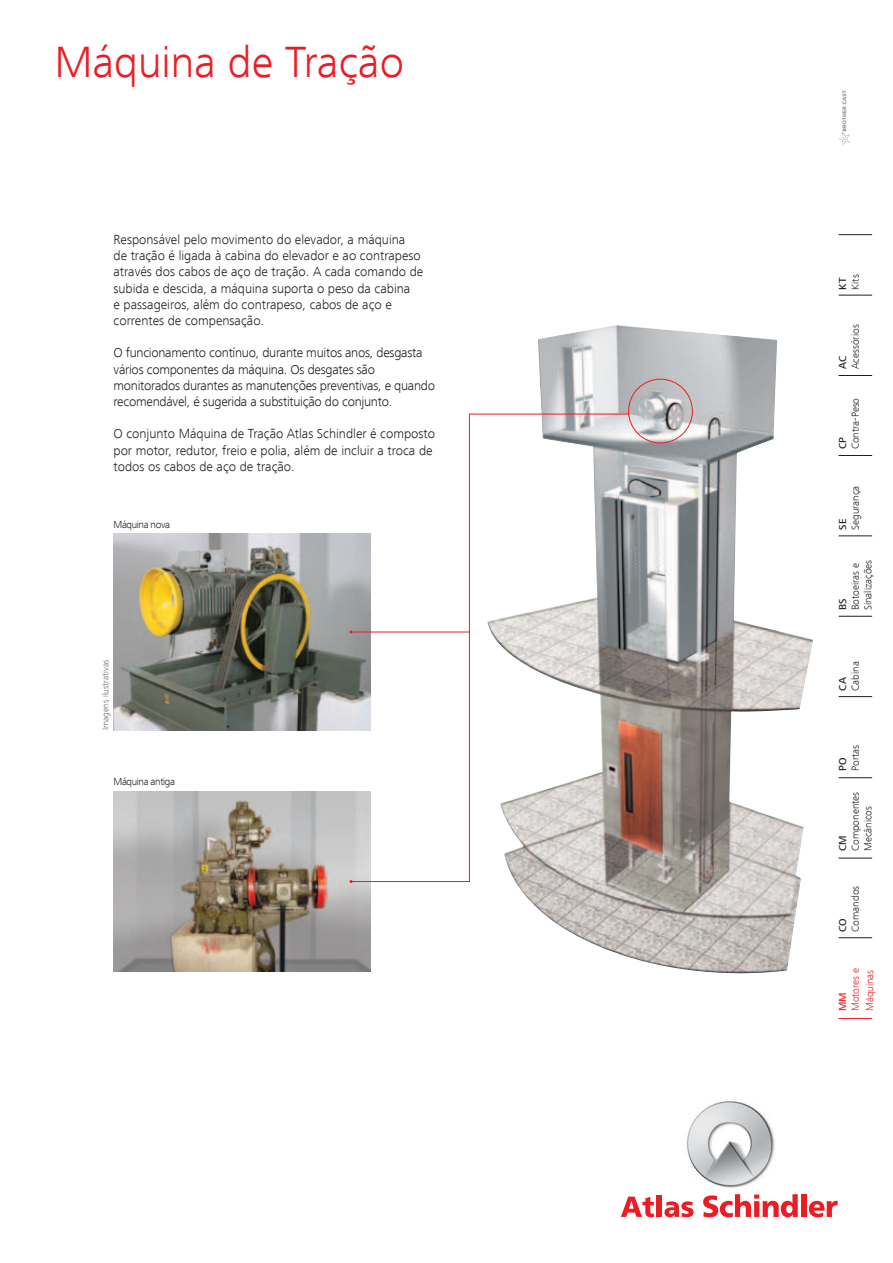
<style>
.page{position:relative;width:893px;height:1263px;background:#fff}
.page>*{position:absolute;margin:0;border:0;box-sizing:border-box;transform-origin:0 0}
.t1{font:300 45px "Frutiger Next LT";color:#ed1c24}
.t2{font:300 13.5px/16.2px "Frutiger Next LT";color:#231f20}
.t3{font:300 13.5px/16.2px "Frutiger Next LT";letter-spacing:-.02em;color:#231f20}
.t4{font:300 10.5px/12.6px "Frutiger Next LT";color:#231f20}
.t5{font:300 10.5px "Frutiger Next LT";letter-spacing:-.04em;color:#231f20}
.t6{font:500 10.5px "Frutiger Next LT";color:#231f20}
.t7{font:300 10.5px/14.4px "Frutiger Next LT";color:#ed1c24}
.t8{font:500 10.5px "Frutiger Next LT";color:#ed1c24}
.t9{font:300 9px "Frutiger Next LT";color:#6d6f71}
</style>
<div class="page">
<img style="left:686px;top:1100px;width:89px;height:88px">
<svg style="left:703px;top:1194px;width:95px;height:23px"></svg>
<div style="left:801px;top:1194px;width:5px;height:23px;background:#ed1c24"></div>
<svg style="left:809px;top:1201px;width:29px;height:16px"></svg>
<svg style="left:621px;top:1196px;width:33px;height:21px"></svg>
<div style="left:657px;top:1195px;width:5px;height:22px;background:#ed1c24"></div>
<svg style="left:664px;top:1201px;width:29px;height:16px"></svg>
<hr style="left:838px;top:1018px;width:34px;height:1px;background:#ed1c24">
<hr style="left:838px;top:858px;width:34px;height:1px;background:#231f20">
<hr style="left:838px;top:937px;width:34px;height:1px;background:#231f20">
<hr style="left:838px;top:777px;width:34px;height:1px;background:#231f20">
<hr style="left:838px;top:696px;width:34px;height:1px;background:#231f20">
<hr style="left:838px;top:616px;width:34px;height:1px;background:#231f20">
<hr style="left:838px;top:535px;width:34px;height:1px;background:#231f20">
<hr style="left:838px;top:455px;width:34px;height:1px;background:#231f20">
<hr style="left:838px;top:375px;width:34px;height:1px;background:#231f20">
<hr style="left:838px;top:295px;width:34px;height:1px;background:#231f20">
<hr style="left:838px;top:234px;width:34px;height:1px;background:#231f20">
<svg style="left:839px;top:90px;width:11px;height:56px"></svg>
<img style="left:114px;top:792px;width:257px;height:179px">
<img style="left:114px;top:534px;width:257px;height:196px">
<img style="left:487px;top:325px;width:326px;height:649px">
<div style="left:628px;top:379px;width:65px;height:64px;border:1px solid #ed1c24;border-radius:50%"></div>
<hr style="left:469px;top:414px;width:159px;height:1px;background:#ed1c24">
<hr style="left:469px;top:414px;width:1px;height:468px;background:#ed1c24">
<hr style="left:351px;top:632px;width:118px;height:1px;background:#ed1c24">
<hr style="left:351px;top:881px;width:119px;height:1px;background:#ed1c24">
<h1 class="t1" style="left:54px;top:37px;width:351px">Máquina de Tração</h1>
<p class="t2" style="left:114px;top:231px;width:311px">Responsável pelo movimento do elevador, a máquina<br>de tração é ligada à cabina do elevador e ao contrapeso através dos cabos de aço de tração. A cada comando de subida e descida, a máquina suporta o peso da cabina<br>e passageiros, além do contrapeso, cabos de aço e correntes de compensação.</p>
<p class="t3" style="left:114px;top:345px;width:323px">O funcionamento contínuo, durante muitos anos, desgasta vários componentes da máquina. Os desgates são monitorados durantes as manutenções preventivas, e quando recomendável, é sugerida a substituição do conjunto.</p>
<p class="t2" style="left:114px;top:426px;width:323px">O conjunto Máquina de Tração Atlas Schindler é composto por motor, redutor, freio e polia, além de incluir a troca de todos os cabos de aço de tração.</p>
<p class="t5" style="left:114px;top:518px;width:58px">Máquina nova</p>
<p class="t9" style="left:101px;top:730px;width:72px;rotate:-90deg">Imagens ilustrativas</p>
<p class="t5" style="left:114px;top:776px;width:63px">Máquina antiga</p>
<p class="t6" style="left:837px;top:290px;width:13px;rotate:-90deg">KT</p>
<p class="t4" style="left:849px;top:290px;width:17px;rotate:-90deg">Kits</p>
<p class="t4" style="left:849px;top:369px;width:46px;rotate:-90deg">Acessórios</p>
<p class="t6" style="left:837px;top:369px;width:14px;rotate:-90deg">AC</p>
<p class="t4" style="left:849px;top:449px;width:53px;rotate:-90deg">Contra-Peso</p>
<p class="t6" style="left:837px;top:449px;width:14px;rotate:-90deg">CP</p>
<p class="t4" style="left:849px;top:530px;width:46px;rotate:-90deg">Segurança</p>
<p class="t6" style="left:837px;top:530px;width:12px;rotate:-90deg">SE</p>
<p class="t4" style="left:849px;top:610px;width:52px;rotate:-90deg">Botoeiras e<br>Sinalizações</p>
<p class="t6" style="left:837px;top:610px;width:13px;rotate:-90deg">BS</p>
<p class="t4" style="left:849px;top:690px;width:31px;rotate:-90deg">Cabina</p>
<p class="t6" style="left:837px;top:690px;width:15px;rotate:-90deg">CA</p>
<p class="t4" style="left:849px;top:771px;width:27px;rotate:-90deg">Portas</p>
<p class="t6" style="left:837px;top:771px;width:15px;rotate:-90deg">PO</p>
<p class="t4" style="left:849px;top:851px;width:61px;rotate:-90deg">Componentes<br>Mecânicos</p>
<p class="t6" style="left:837px;top:851px;width:17px;rotate:-90deg">CM</p>
<p class="t4" style="left:849px;top:932px;width:47px;rotate:-90deg">Comandos</p>
<p class="t6" style="left:837px;top:932px;width:15px;rotate:-90deg">CO</p>
<p class="t7" style="left:848px;top:1011px;width:45px;rotate:-90deg">Motores e<br>Máquinas</p>
<p class="t8" style="left:837px;top:1011px;width:20px;rotate:-90deg">MM</p>
</div>
